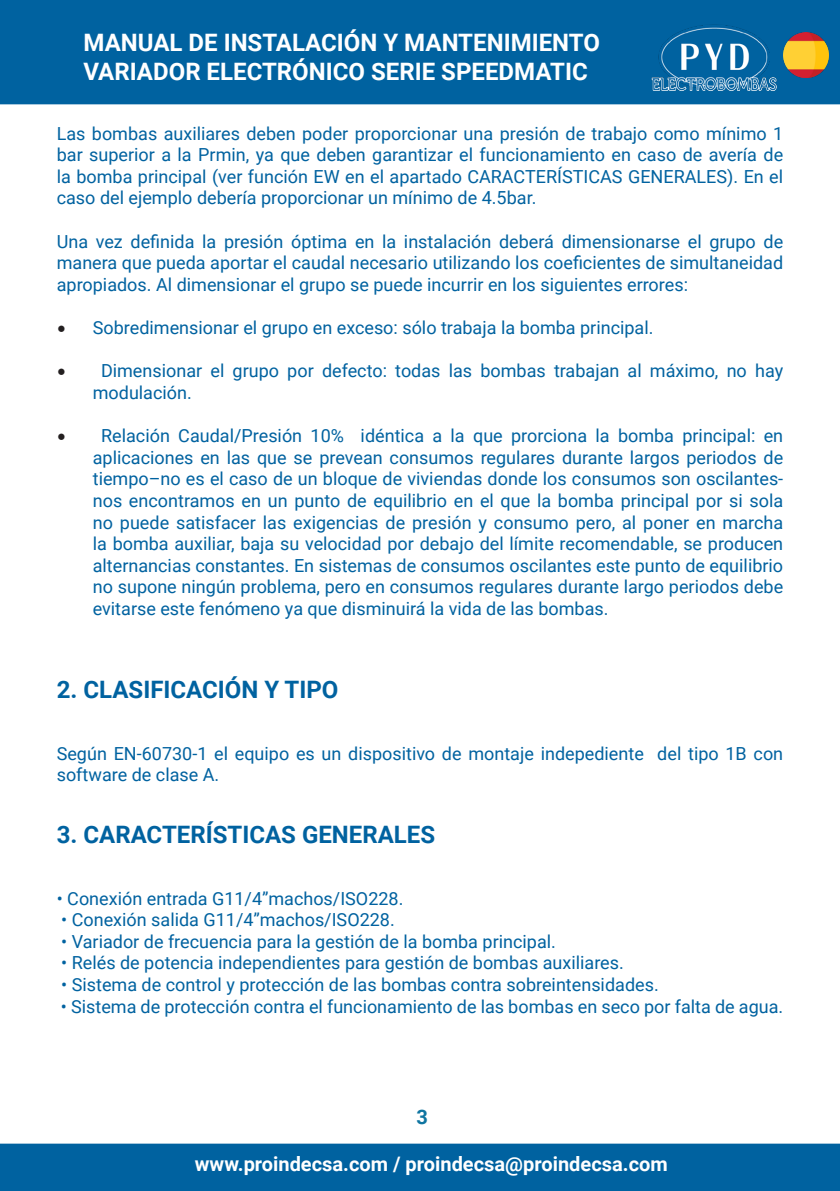
<style>
.page{position:relative;width:840px;height:1191px;background:#fff}
.page>*{position:absolute;margin:0;border:0;box-sizing:border-box;transform-origin:0 0}
.t1{font:700 24px/28.8px "Roboto";color:#fff}
.t2{font:700 24px "Roboto";color:#0062a0}
.t3{font:700 20px "Roboto";color:#fff}
.t4{font:700 20px "Roboto";color:#0f75a1}
.t5{font:18px/21.6px "Roboto";color:#0062a0;text-align:justify}
.s1{font-family:"Minion Pro";font-size:24px;color:#231f20}
</style>
<div class="page">
<div style="left:0;top:0;width:839px;height:104px;background:#0062a0"></div>
<div style="left:0;top:1143px;width:839px;height:48px;background:#0062a0"></div>
<img style="left:643px;top:24px;width:139px;height:67px">
<img style="left:782px;top:33px;width:45px;height:45px">
<h1 class="t1" style="left:83px;top:27px;width:517px">MANUAL DE INSTALACIÓN Y MANTENIMIENTO<br>VARIADOR ELECTRÓNICO SERIE SPEEDMATIC</h1>
<p class="t5" style="left:57px;top:122px;width:727px">Las bombas auxiliares deben poder proporcionar una presión de trabajo como mínimo 1 bar superior a la Prmin, ya que deben garantizar el funcionamiento en caso de avería de la bomba principal (ver función EW en el apartado CARACTERÍSTICAS GENERALES). En el caso del ejemplo debería proporcionar un mínimo de 4.5bar.</p>
<p class="t5" style="left:57px;top:230px;width:727px">Una vez definida la presión óptima en la instalación deberá dimensionarse el grupo de manera que pueda aportar el caudal necesario utilizando los coeficientes de simultaneidad apropiados. Al dimensionar el grupo se puede incurrir en los siguientes errores:</p>
<p class="t5" style="left:57px;top:316px;width:598px"><span class="s1">•</span> Sobredimensionar el grupo en exceso: sólo trabaja la bomba principal.</p>
<p class="t5" style="left:93px;top:359px;width:691px;text-indent:-36px"><span class="s1">•</span> Dimensionar el grupo por defecto: todas las bombas trabajan al máximo, no hay modulación.</p>
<p class="t5" style="left:93px;top:424px;width:691px;text-indent:-36px"><span class="s1">•</span> Relación Caudal/Presión 10% idéntica a la que prorciona la bomba principal: en aplicaciones en las que se prevean consumos regulares durante largos periodos de tiempo–no es el caso de un bloque de viviendas donde los consumos son oscilantes&shy;nos encontramos en un punto de equilibrio en el que la bomba principal por si sola no puede satisfacer las exigencias de presión y consumo pero, al poner en marcha la bomba auxiliar, baja su velocidad por debajo del límite recomendable, se producen alternancias constantes. En sistemas de consumos oscilantes este punto de equilibrio no supone ningún problema, pero en consumos regulares durante largo periodos debe evitarse este fenómeno ya que disminuirá la vida de las bombas.</p>
<p class="t2" style="left:57px;top:673px;width:283px">2. CLASIFICACIÓN Y TIPO</p>
<p class="t5" style="left:57px;top:742px;width:727px">Según EN-60730-1 el equipo es un dispositivo de montaje indepediente del tipo 1B con software de clase A.</p>
<p class="t2" style="left:57px;top:817px;width:380px">3. CARACTERÍSTICAS GENERALES</p>
<p class="t5" style="left:57px;top:886px;width:348px">• Conexión entrada G11/4”machos/ISO228.</p>
<p class="t5" style="left:61px;top:908px;width:335px">• Conexión salida G11/4”machos/ISO228.</p>
<p class="t5" style="left:61px;top:930px;width:496px">• Variador de frecuencia para la gestión de la bomba principal.</p>
<p class="t5" style="left:61px;top:951px;width:563px">• Relés de potencia independientes para gestión de bombas auxiliares.</p>
<p class="t5" style="left:61px;top:973px;width:598px">• Sistema de control y protección de las bombas contra sobreintensidades.</p>
<p class="t5" style="left:61px;top:994px;width:723px">• Sistema de protección contra el funcionamiento de las bombas en seco por falta de agua.</p>
<p class="t4" style="left:416px;top:1103px;width:13px">3</p>
<p class="t3" style="left:195px;top:1150px;width:474px">www.proindecsa.com / proindecsa@proindecsa.com</p>
</div>
